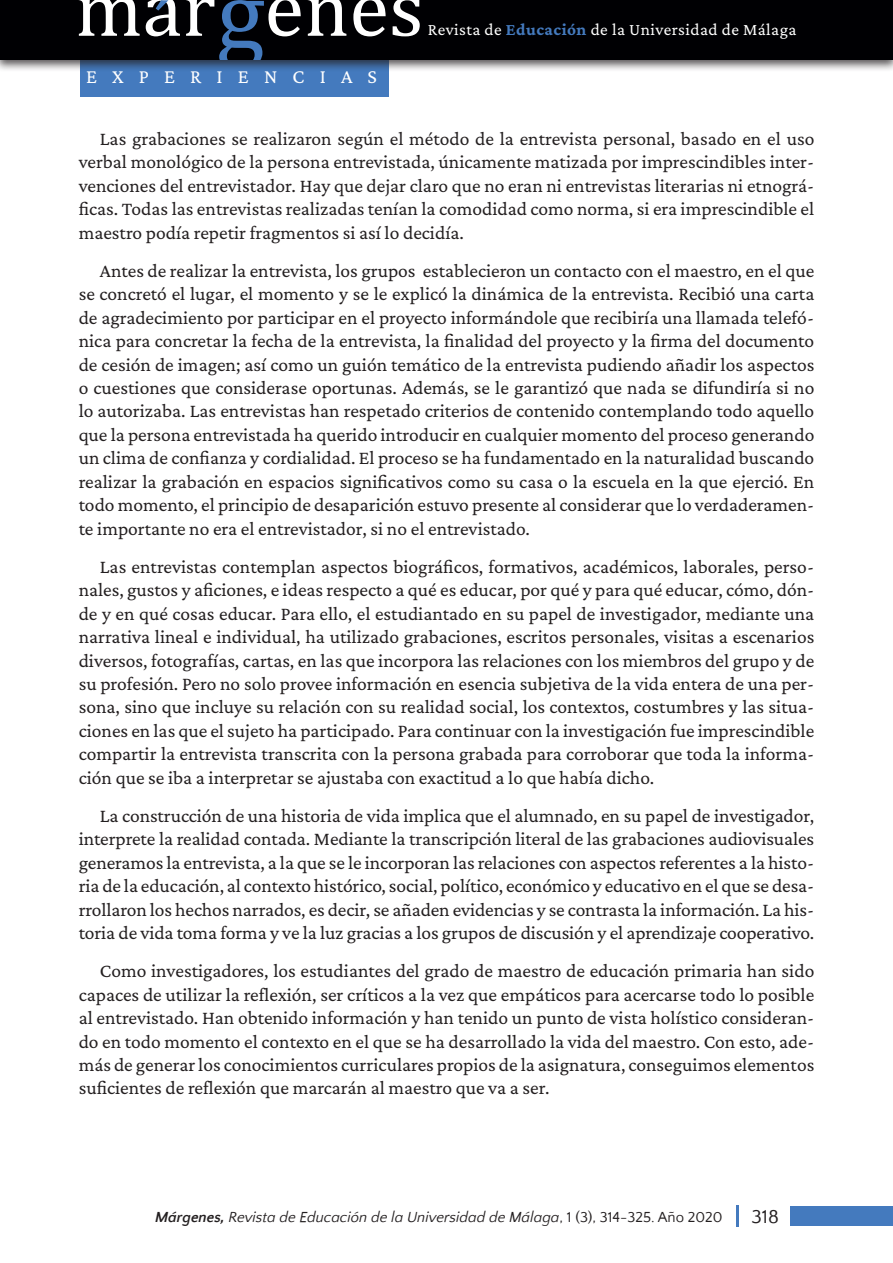
<style>
.page{position:relative;width:893px;height:1263px;background:#fff}
.page>*{position:absolute;margin:0;border:0;box-sizing:border-box;transform-origin:0 0}
.t1{font:20.25px "Crimson Pro";letter-spacing:.75em;color:#fff}
.t2{font:19.5px/23.4px "Crimson Pro";color:#231f20;text-align:justify}
.t3{font:19.5px "Quattrocento Sans";color:#231f20}
.t4{font:17.25px "Crimson Pro";letter-spacing:.025em;color:#fff}
.t5{font:italic 15px "Quattrocento Sans";color:#231f20}
.s1{font-weight:700;color:#447abe}
.s2{font-weight:700}
.s3{font-style:normal}
</style>
<div class="page">
<div style="left:81px;top:55px;width:308px;height:42px;background:#447abe"></div>
<div style="left:0;top:0;width:893px;height:72px;background:#231f20;opacity:.75"></div>
<div style="left:0;top:0;width:893px;height:60px;background:#000003"></div>
<svg style="left:78px;top:0;width:62px;height:36px"></svg>
<svg style="left:307px;top:0;width:39px;height:36px"></svg>
<svg style="left:353px;top:0;width:33px;height:36px"></svg>
<svg style="left:393px;top:0;width:27px;height:36px"></svg>
<svg style="left:146px;top:0;width:155px;height:59px"></svg>
<hr style="left:736px;top:1205px;width:3px;height:22px;background:#447abe">
<div style="left:791px;top:1206px;width:102px;height:20px;background:#447abe"></div>
<p class="t1" style="left:86px;top:64px;width:292px">EXPERIENCIAS</p>
<p class="t4" style="left:428px;top:18px;width:370px">Revista de <span class="s1">Educación</span> de la Universidad de Málaga</p>
<p class="t2" style="left:79px;top:127px;width:737px;text-indent:21px">Las grabaciones se realizaron según el método de la entrevista personal, basado en el uso verbal monológico de la persona entrevistada, únicamente matizada por imprescindibles inter&shy;venciones del entrevistador. Hay que dejar claro que no eran ni entrevistas literarias ni etnográ&shy;ficas. Todas las entrevistas realizadas tenían la comodidad como norma, si era imprescindible el maestro podía repetir fragmentos si así lo decidía.</p>
<p class="t2" style="left:79px;top:259px;width:737px;text-indent:21px">Antes de realizar la entrevista, los grupos establecieron un contacto con el maestro, en el que se concretó el lugar, el momento y se le explicó la dinámica de la entrevista. Recibió una carta de agradecimiento por participar en el proyecto informándole que recibiría una llamada telefó&shy;nica para concretar la fecha de la entrevista, la finalidad del proyecto y la firma del documento de cesión de imagen; así como un guión temático de la entrevista pudiendo añadir los aspectos o cuestiones que considerase oportunas. Además, se le garantizó que nada se difundiría si no lo autorizaba. Las entrevistas han respetado criterios de contenido contemplando todo aquello que la persona entrevistada ha querido introducir en cualquier momento del proceso generando un clima de confianza y cordialidad. El proceso se ha fundamentado en la naturalidad buscando realizar la grabación en espacios significativos como su casa o la escuela en la que ejerció. En todo momento, el principio de desaparición estuvo presente al considerar que lo verdaderamen&shy;te importante no era el entrevistador, si no el entrevistado.</p>
<p class="t2" style="left:79px;top:554px;width:737px;text-indent:21px">Las entrevistas contemplan aspectos biográficos, formativos, académicos, laborales, perso&shy;nales, gustos y aficiones, e ideas respecto a qué es educar, por qué y para qué educar, cómo, dón&shy;de y en qué cosas educar. Para ello, el estudiantado en su papel de investigador, mediante una narrativa lineal e individual, ha utilizado grabaciones, escritos personales, visitas a escenarios diversos, fotografías, cartas, en las que incorpora las relaciones con los miembros del grupo y de su profesión. Pero no solo provee información en esencia subjetiva de la vida entera de una per&shy;sona, sino que incluye su relación con su realidad social, los contextos, costumbres y las situa&shy;ciones en las que el sujeto ha participado. Para continuar con la investigación fue imprescindible compartir la entrevista transcrita con la persona grabada para corroborar que toda la informa&shy;ción que se iba a interpretar se ajustaba con exactitud a lo que había dicho.</p>
<p class="t2" style="left:79px;top:803px;width:737px;text-indent:21px">La construcción de una historia de vida implica que el alumnado, en su papel de investigador, interprete la realidad contada. Mediante la transcripción literal de las grabaciones audiovisuales generamos la entrevista, a la que se le incorporan las relaciones con aspectos referentes a la histo&shy;ria de la educación, al contexto histórico, social, político, económico y educativo en el que se desa&shy;rrollaron los hechos narrados, es decir, se añaden evidencias y se contrasta la información. La his&shy;toria de vida toma forma y ve la luz gracias a los grupos de discusión y el aprendizaje cooperativo.</p>
<p class="t2" style="left:79px;top:959px;width:737px;text-indent:21px">Como investigadores, los estudiantes del grado de maestro de educación primaria han sido capaces de utilizar la reflexión, ser críticos a la vez que empáticos para acercarse todo lo posible al entrevistado. Han obtenido información y han tenido un punto de vista holístico consideran&shy;do en todo momento el contexto en el que se ha desarrollado la vida del maestro. Con esto, ade&shy;más de generar los conocimientos curriculares propios de la asignatura, conseguimos elementos suficientes de reflexión que marcarán al maestro que va a ser.</p>
<p class="t5" style="left:155px;top:1209px;width:569px"><span class="s2">Márgenes,</span> Revista de Educación de la Universidad de Málaga<span class="s3">, 1 (3), 314-325. Año 2020</span></p>
<p class="t3" style="left:751px;top:1206px;width:29px">318</p>
</div>
